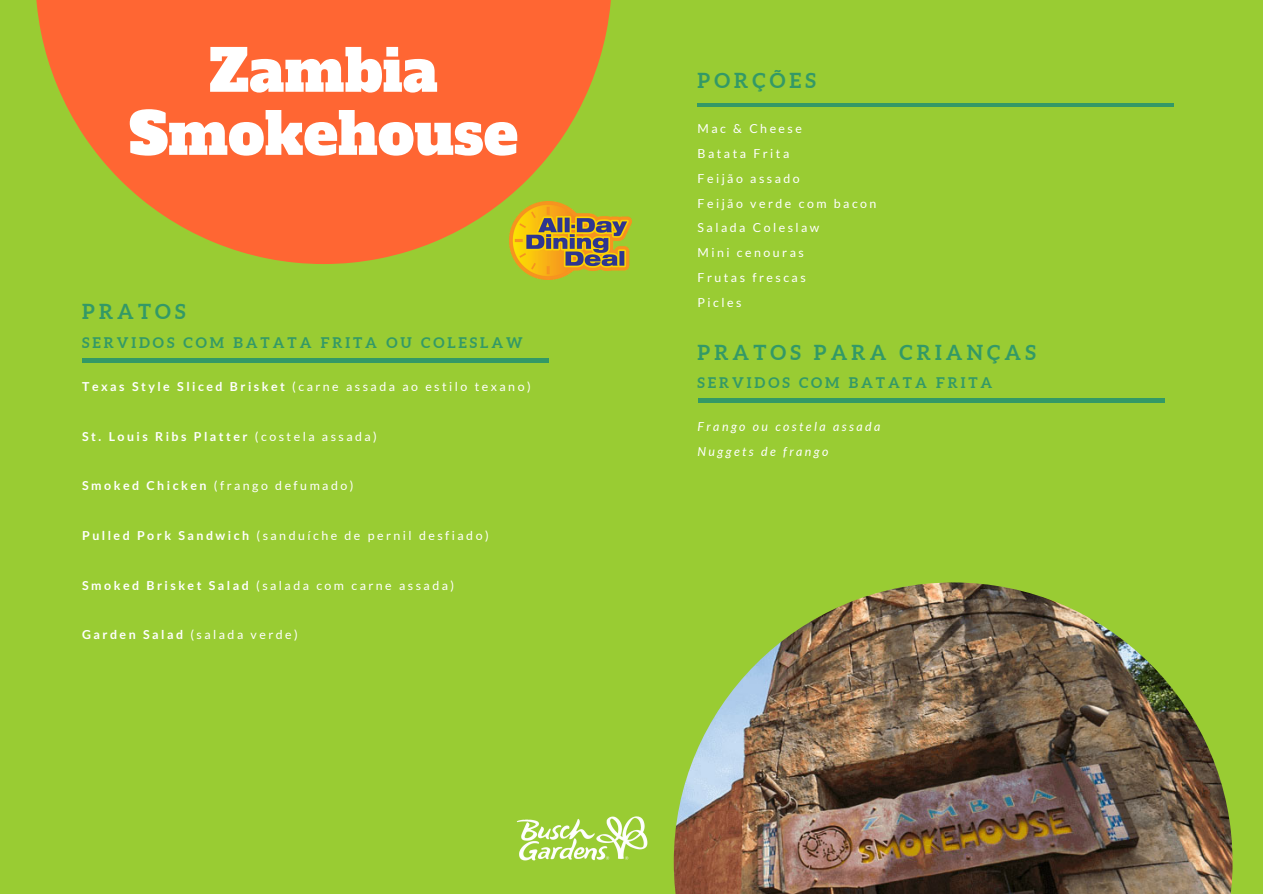
<style>
.page{position:relative;width:1263px;height:894px;background:#fff}
.page>*{position:absolute;margin:0;border:0;box-sizing:border-box;transform-origin:0 0}
.t1{font:57.6px/63px "Alfa Slab One";color:#fff;text-align:center}
.t2{font:700 20.7px "Aleo";letter-spacing:.2em;color:#396}
.t3{font:700 14.7px "Aleo";letter-spacing:.2em;color:#396}
.t4{font:12.45px "Lato";letter-spacing:.2em;color:#fff}
.t5{font:italic 12.45px "Lato";letter-spacing:.2em;color:#fff}
.t6{font:700 12.45px "Lato";letter-spacing:.2em;color:#fff}
.s1{font-weight:700}
.s2{font-weight:400}
</style>
<div class="page">
<div style="left:0;top:0;width:1263px;height:893px;background:#9c3"></div>
<svg style="left:36px;top:0;width:575px;height:264px;fill:#f63"></svg>
<hr style="left:82px;top:358px;width:467px;height:4px;background:#396">
<hr style="left:698px;top:103px;width:476px;height:4px;background:#396">
<img style="left:516px;top:816px;width:132px;height:45px">
<img style="left:510px;top:201px;width:121px;height:78px">
<img style="left:674px;top:582px;width:558px;height:311px">
<hr style="left:698px;top:398px;width:466px;height:4px;background:#396">
<p class="t1" style="left:129px;top:40px;width:390px">Zambia<br>Smokehouse</p>
<p class="t2" style="left:82px;top:300px;width:105px">PRATOS</p>
<p class="t3" style="left:82px;top:334px;width:442px">SERVIDOS COM BATATA FRITA OU COLESLAW</p>
<h3 class="t4" style="left:82px;top:379px;width:450px"><span class="s1">Texas Style Sliced Brisket</span> (carne assada ao estilo texano)</h3>
<p class="t6" style="left:82px;top:428px;width:296px">St. Louis Ribs Platter <span class="s2">(costela assada)</span></p>
<p class="t4" style="left:82px;top:478px;width:273px"><span class="s1">Smoked Chicken</span> (frango defumado)</p>
<p class="t4" style="left:82px;top:527px;width:408px"><span class="s1">Pulled Pork Sandwich</span> (sanduíche de pernil desfiado)</p>
<p class="t4" style="left:82px;top:577px;width:373px"><span class="s1">Smoked Brisket Salad</span> (salada com carne assada)</p>
<p class="t4" style="left:82px;top:626px;width:217px"><span class="s1">Garden Salad</span> (salada verde)</p>
<p class="t2" style="left:698px;top:68px;width:120px">PORÇÕES</p>
<p class="t4" style="left:698px;top:121px;width:106px">Mac &amp; Cheese</p>
<h2 class="t4" style="left:698px;top:146px;width:93px">Batata Frita</h2>
<p class="t4" style="left:698px;top:170px;width:104px">Feijão assado</p>
<p class="t4" style="left:698px;top:195px;width:180px">Feijão verde com bacon</p>
<p class="t4" style="left:698px;top:220px;width:123px">Salada Coleslaw</p>
<p class="t4" style="left:698px;top:245px;width:108px">Mini cenouras</p>
<p class="t4" style="left:698px;top:269px;width:110px">Frutas frescas</p>
<p class="t4" style="left:698px;top:294px;width:45px">Picles</p>
<p class="t2" style="left:698px;top:340px;width:340px">PRATOS PARA CRIANÇAS</p>
<p class="t3" style="left:698px;top:374px;width:296px">SERVIDOS COM BATATA FRITA</p>
<h3 class="t5" style="left:698px;top:419px;width:184px">Frango ou costela assada</h3>
<p class="t5" style="left:698px;top:443px;width:132px">Nuggets de frango</p>
</div>
